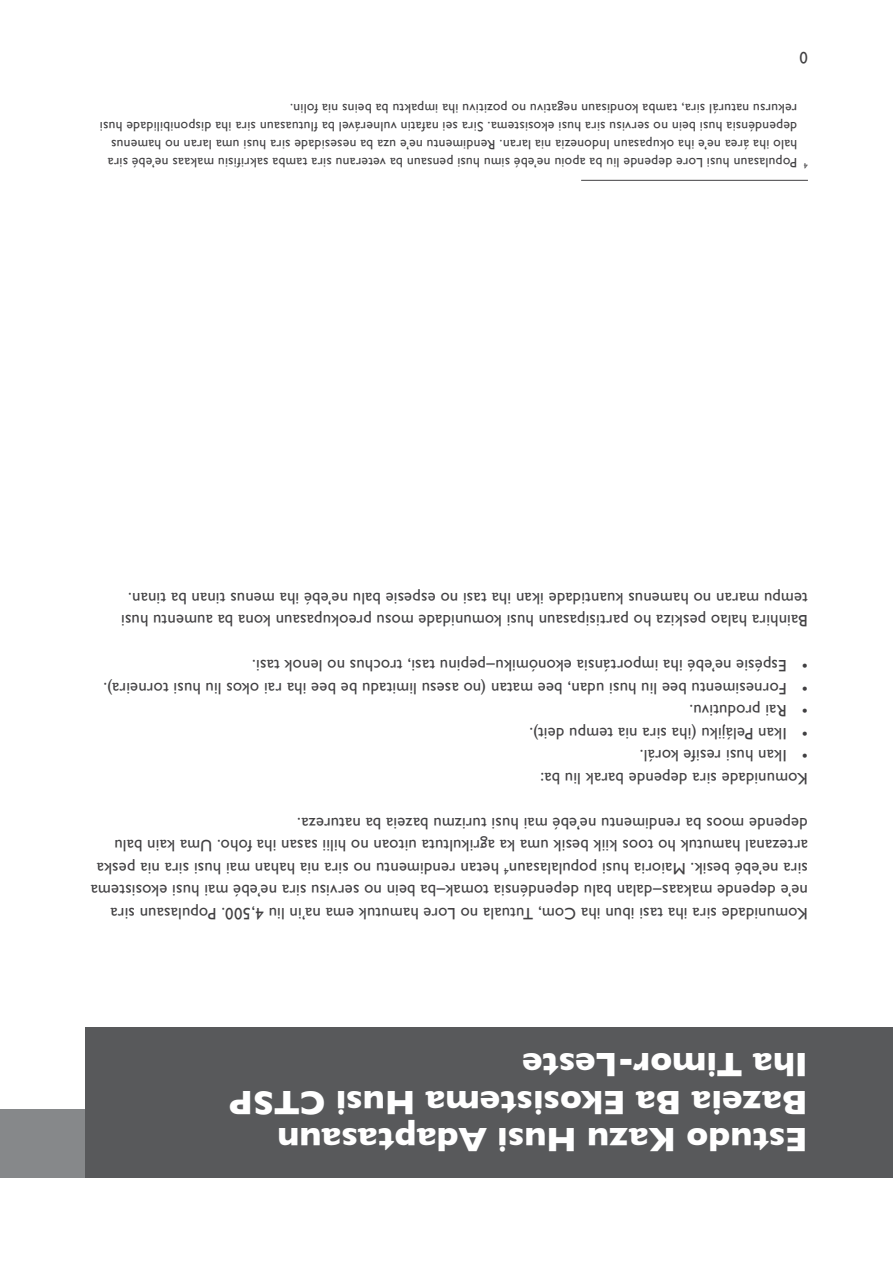
<style>
.page{position:relative;width:893px;height:1263px;background:#fff}
.page>*{position:absolute;margin:0;border:0;box-sizing:border-box;transform-origin:0 0}
.t1{font:700 34.5px/37.5px "Gill Sans";color:#fff}
.t2{font:16.5px/22.5px "Gill Sans";letter-spacing:.015em;color:#414042}
.t3{font:13.5px/18px "Gill Sans";letter-spacing:.025em;color:#414042}
</style>
<div class="page">
<div style="left:0;top:1109px;width:808px;height:69px;background:#86888a"></div>
<div style="left:85px;top:1027px;width:808px;height:151px;background:#58595b"></div>
<hr style="left:581px;top:180px;width:227px;height:1px;background:#414042">
<p class="t2" style="left:808px;top:69px;width:10px;rotate:-180deg">0</p>
<p class="t3" style="left:797px;top:172px;width:699px;text-indent:-11px;rotate:-180deg"><sup>4</sup> Populasaun husi Lore depende liu ba apoiu ne’ebé simu husi pensaun ba veteranu sira tamba sakrifisiu makaas ne’ebé sira halo iha área ne’e iha okupasaun Indonezia nia laran. Rendimentu ne’e uza ba nesesidade sira husi uma laran no hamenus dependénsia husi bein no servisu sira husi ekosistema. Sira sei nafatin vulnerável ba flutuasaun sira iha disponibilidade husi rekursu naturál sira, tamba kondisaun negativu no pozitivu iha impaktu ba beins nia folin.</p>
<p class="t2" style="left:808px;top:632px;width:688px;rotate:-180deg">Bainhira halao peskiza ho partisipasaun husi komunidade mosu preokupasaun kona ba aumentu husi tempu maran no hamenus kuantidade ikan iha tasi no espesie balu ne’ebé iha menus tinan ba tinan.</p>
<p class="t2" style="left:808px;top:677px;width:557px;rotate:-180deg">• Espésie ne’ebé iha importánsia ekonómiku–pepinu tasi, trochus no lenok tasi.</p>
<p class="t2" style="left:808px;top:700px;width:706px;rotate:-180deg">• Fornesimentu bee liu husi udan, bee matan (no asesu limitadu be bee iha rai okos liu husi torneira).</p>
<p class="t2" style="left:808px;top:722px;width:120px;rotate:-180deg">• Rai produtivu.</p>
<p class="t2" style="left:808px;top:745px;width:280px;rotate:-180deg">• Ikan Pelájiku (iha sira nia tempu deit).</p>
<p class="t2" style="left:808px;top:767px;width:170px;rotate:-180deg">• Ikan husi resife korál.</p>
<p class="t2" style="left:808px;top:790px;width:269px;rotate:-180deg">Komunidade sira depende barak liu ba:</p>
<p class="t2" style="left:808px;top:925px;width:719px;rotate:-180deg">Komunidade sira iha tasi ibun iha Com, Tutuala no Lore hamutuk ema na’in liu 4,500. Populasaun sira ne’e depende makaas–dalan balu dependénsia tomak–ba bein no servisu sira ne’ebé mai husi ekosistema sira ne’ebé besik. Maioria husi populalasaun<sup>4</sup> hetan rendimentu no sira nia hahan mai husi sira nia peska artezanal hamutuk ho toos kiik besik uma ka agrikultuta uitoan no hilii sasan iha foho. Uma kain balu depende moos ba rendimentu ne’ebé mai husi turizmu bazeia ba natureza.</p>
<h1 class="t1" style="left:808px;top:1159px;width:580px;rotate:-180deg">Estudo Kazu Husi Adaptasaun<br>Bazeia Ba Ekosistema Husi CTSP<br>Iha Timor-Leste</h1>
</div>
